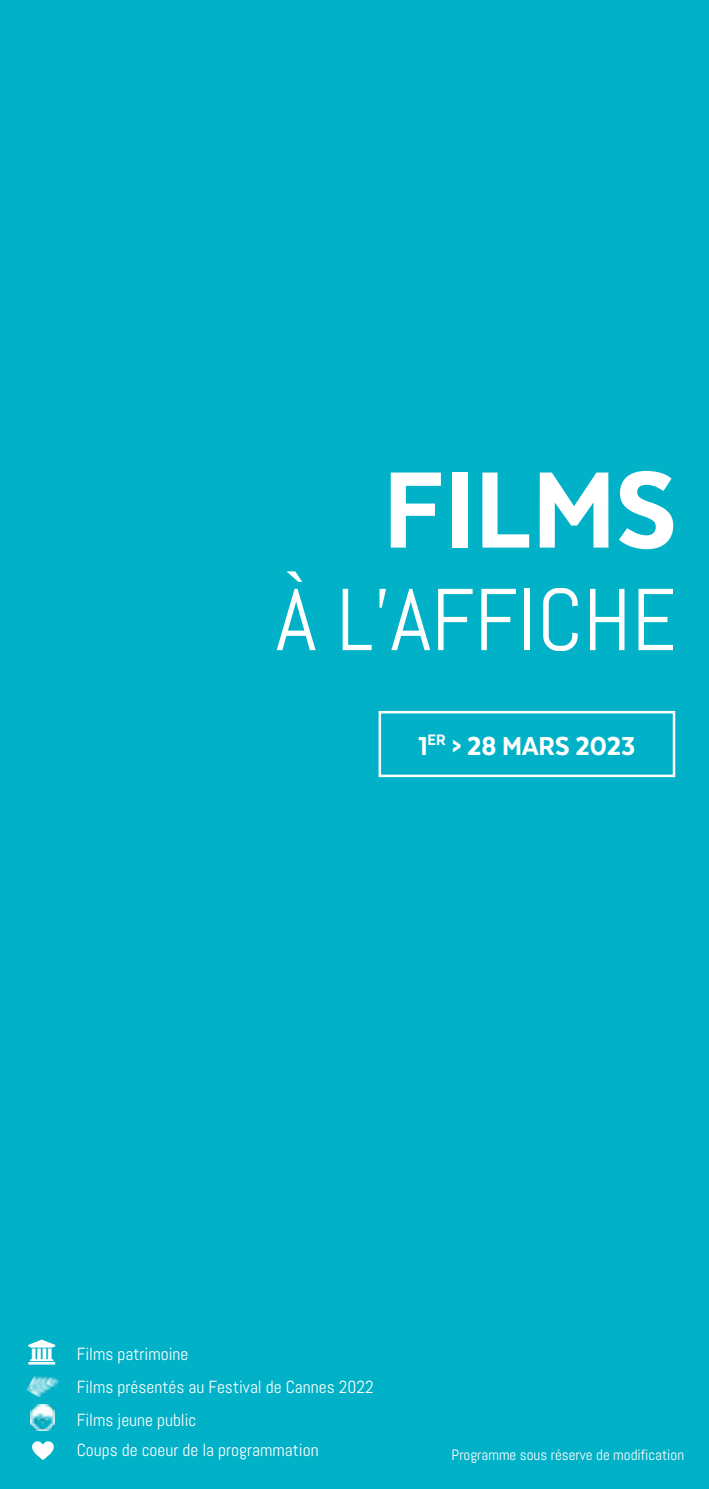
<style>
.page{position:relative;width:709px;height:1489px;background:#fff}
.page>*{position:absolute;margin:0;border:0;box-sizing:border-box;transform-origin:0 0}
.t1{font:800 125px "Texta Narrow Alt";color:#fff}
.t2{font:87.5px "Abel";color:#fff}
.t3{font:800 30px "Texta Narrow Alt";color:#fff}
.t4{font:17.5px/33.5px "Abel";color:#fff}
.t5{font:15px "Abel";color:#fff}
</style>
<div class="page">
<div style="left:0;top:0;width:709px;height:1488px;background:#00b1c7"></div>
<div style="left:378px;top:711px;width:297px;height:66px;border:2px solid #fff"></div>
<svg style="left:32px;top:1441px;width:22px;height:18px"></svg>
<img style="left:26px;top:1375px;width:33px;height:23px">
<img style="left:30px;top:1404px;width:25px;height:25px">
<h1 class="t1" style="left:383px;top:445px;width:295px">FILMS</h1>
<h2 class="t2" style="left:276px;top:564px;width:402px">À L’AFFICHE</h2>
<h3 class="t3" style="left:418px;top:730px;width:219px">1<sup>ER</sup> &gt; 28 MARS 2023</h3>
<p class="t4" style="left:77px;top:1336px;width:113px">Films patrimoine</p>
<p class="t4" style="left:77px;top:1369px;width:298px">Films présentés au Festival de Cannes 2022<br>Films jeune public</p>
<p class="t4" style="left:77px;top:1433px;width:243px">Coups de coeur de la programmation</p>
<p class="t5" style="left:451px;top:1444px;width:234px">Programme sous réserve de modification</p>
</div>
